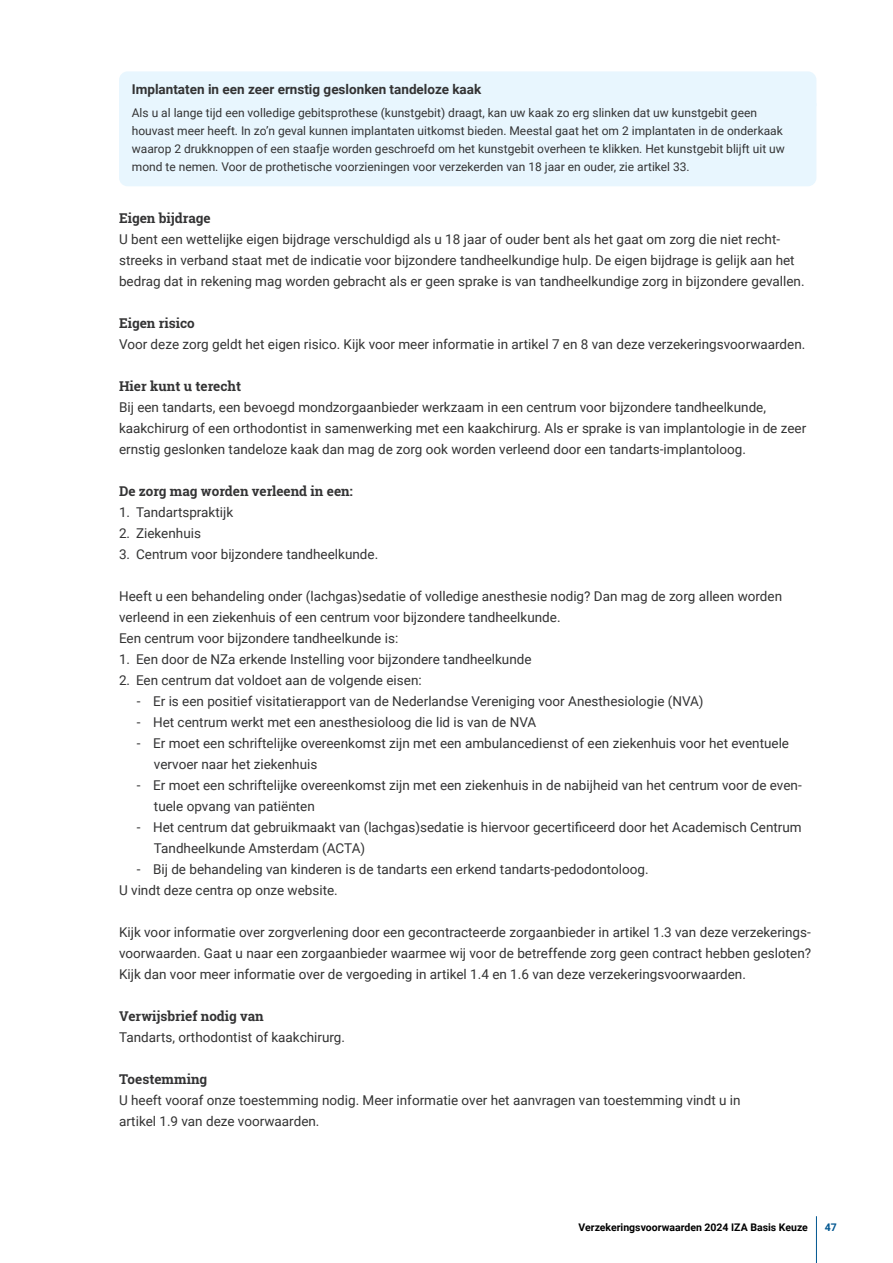
<style>
.page{position:relative;width:893px;height:1263px;background:#fff}
.page>*{position:absolute;margin:0;border:0;box-sizing:border-box;transform-origin:0 0}
._0_plat_inspring_10m{font:13.5px/21px "Roboto";color:#333}
.t1{font:13.5px/21px "Roboto";color:#333334}
.t2{font:13.5px/21px "Roboto Regular 2";color:#333334}
.H4_kop{font:700 13.5px "Roboto Slab";color:#333334}
.kader_boven{font:700 13.5px "Roboto";color:#333334}
.kader_onder{font:12px/18px "Roboto";color:#333334}
.t3{font:700 10.5px "Roboto";color:#000}
.t4{font:700 10.5px "Roboto";color:#005690}
.s1{font-family:"Roboto"}
</style>
<div class="page">
<hr style="left:816px;top:1216px;width:1px;height:47px;background:#005690">
<div style="left:119px;top:71px;width:697px;height:32px;background:#e8f6fe"></div>
<div style="left:119px;top:103px;width:697px;height:83px;background:#e8f6fe"></div>
<p class="kader_boven" style="left:132px;top:80px;width:351px">Implantaten in een zeer ernstig geslonken tandeloze kaak</p>
<p class="kader_onder" style="left:132px;top:103px;width:654px">Als u al lange tijd een volledige gebitsprothese (kunstgebit) draagt, kan uw kaak zo erg slinken dat uw kunstgebit geen houvast meer heeft. In zo’n geval kunnen implantaten uitkomst bieden. Meestal gaat het om 2 implantaten in de onderkaak waarop 2 drukknoppen of een staafje worden geschroefd om het kunstgebit overheen te klikken. Het kunstgebit blijft uit uw mond te nemen. Voor de prothetische voorzieningen voor verzekerden van 18 jaar en ouder, zie artikel 33.</p>
<p class="H4_kop" style="left:119px;top:209px;width:93px">Eigen bijdrage</p>
<p class="_0_plat_inspring_10m" style="left:119px;top:228px;width:687px">U bent een wettelijke eigen bijdrage verschuldigd als u 18 jaar of ouder bent als het gaat om zorg die niet recht&shy;streeks in verband staat met de indicatie voor bijzondere tandheelkundige hulp. De eigen bijdrage is gelijk aan het bedrag dat in rekening mag worden gebracht als er geen sprake is van tandheelkundige zorg in bijzondere gevallen.</p>
<p class="H4_kop" style="left:119px;top:314px;width:77px">Eigen risico</p>
<p class="_0_plat_inspring_10m" style="left:119px;top:333px;width:688px">Voor deze zorg geldt het eigen risico. Kijk voor meer informatie in artikel 7 en 8 van deze verzekeringsvoorwaarden.</p>
<p class="H4_kop" style="left:119px;top:377px;width:124px">Hier kunt u terecht</p>
<p class="_0_plat_inspring_10m" style="left:119px;top:397px;width:689px">Bij een tandarts, een bevoegd mondzorgaanbieder werkzaam in een centrum voor bijzondere tandheelkunde, kaakchirurg of een orthodontist in samenwerking met een kaakchirurg. Als er sprake is van implantologie in de zeer ernstig geslonken tandeloze kaak dan mag de zorg ook worden verleend door een tandarts-implantoloog.</p>
<p class="H4_kop" style="left:119px;top:482px;width:235px">De zorg mag worden verleend in een:</p>
<p class="t1" style="left:119px;top:501px;width:116px">1. Tandartspraktijk</p>
<p class="t1" style="left:119px;top:522px;width:83px">2. Ziekenhuis</p>
<p class="t1" style="left:119px;top:543px;width:261px">3. Centrum voor bijzondere tandheelkunde.</p>
<p class="_0_plat_inspring_10m" style="left:119px;top:585px;width:665px">Heeft u een behandeling onder (lachgas)sedatie of volledige anesthesie nodig? Dan mag de zorg alleen worden verleend in een ziekenhuis of een centrum voor bijzondere tandheelkunde.</p>
<p class="_0_plat_inspring_10m" style="left:119px;top:627px;width:281px">Een centrum voor bijzondere tandheelkunde is:</p>
<p class="t1" style="left:119px;top:648px;width:414px">1. Een door de NZa erkende Instelling voor bijzondere tandheelkunde</p>
<p class="t1" style="left:119px;top:669px;width:304px">2. Een centrum dat voldoet aan de volgende eisen:</p>
<p class="t1" style="left:137px;top:690px;width:568px">- Er is een positief visitatierapport van de Nederlandse Vereniging voor Anesthesiologie (NVA)</p>
<p class="t1" style="left:137px;top:711px;width:401px">- Het centrum werkt met een anesthesioloog die lid is van de NVA</p>
<p class="t1" style="left:154px;top:732px;width:637px;text-indent:-17px">- Er moet een schriftelijke overeenkomst zijn met een ambulancedienst of een ziekenhuis voor het eventuele vervoer naar het ziekenhuis</p>
<p class="t1" style="left:154px;top:774px;width:649px;text-indent:-17px">- Er moet een schriftelijke overeenkomst zijn met een ziekenhuis in de nabijheid van het centrum voor de even&shy;tuele opvang van patiënten</p>
<p class="t2" style="left:154px;top:816px;width:649px;text-indent:-17px"><span class="s1">-</span> Het centrum dat gebruikmaakt van (lachgas)sedatie is hiervoor gecertificeerd door het Academisch Centrum<br><span class="s1">Tandheelkunde Amsterdam (ACTA)</span></p>
<p class="t1" style="left:137px;top:858px;width:513px">- Bij de behandeling van kinderen is de tandarts een erkend tandarts-pedodontoloog.</p>
<p class="_0_plat_inspring_10m" style="left:119px;top:879px;width:220px">U vindt deze centra op onze website.</p>
<p class="_0_plat_inspring_10m" style="left:119px;top:921px;width:694px">Kijk voor informatie over zorgverlening door een gecontracteerde zorgaanbieder in artikel 1.3 van deze verzekerings&shy;voorwaarden. Gaat u naar een zorgaanbieder waarmee wij voor de betreffende zorg geen contract hebben gesloten?</p>
<p class="_0_plat_inspring_10m" style="left:119px;top:963px;width:628px">Kijk dan voor meer informatie over de vergoeding in artikel 1.4 en 1.6 van deze verzekeringsvoorwaarden.</p>
<p class="H4_kop" style="left:119px;top:1007px;width:146px">Verwijsbrief nodig van</p>
<p class="_0_plat_inspring_10m" style="left:119px;top:1026px;width:227px">Tandarts, orthodontist of kaakchirurg.</p>
<p class="H4_kop" style="left:119px;top:1070px;width:90px">Toestemming</p>
<p class="_0_plat_inspring_10m" style="left:119px;top:1090px;width:623px">U heeft vooraf onze toestemming nodig. Meer informatie over het aanvragen van toestemming vindt u in artikel 1.9 van deze voorwaarden.</p>
<p class="t3" style="left:578px;top:1220px;width:231px">Verzekeringsvoorwaarden 2024 IZA Basis Keuze</p>
<p class="t4" style="left:825px;top:1220px;width:14px">47</p>
</div>
